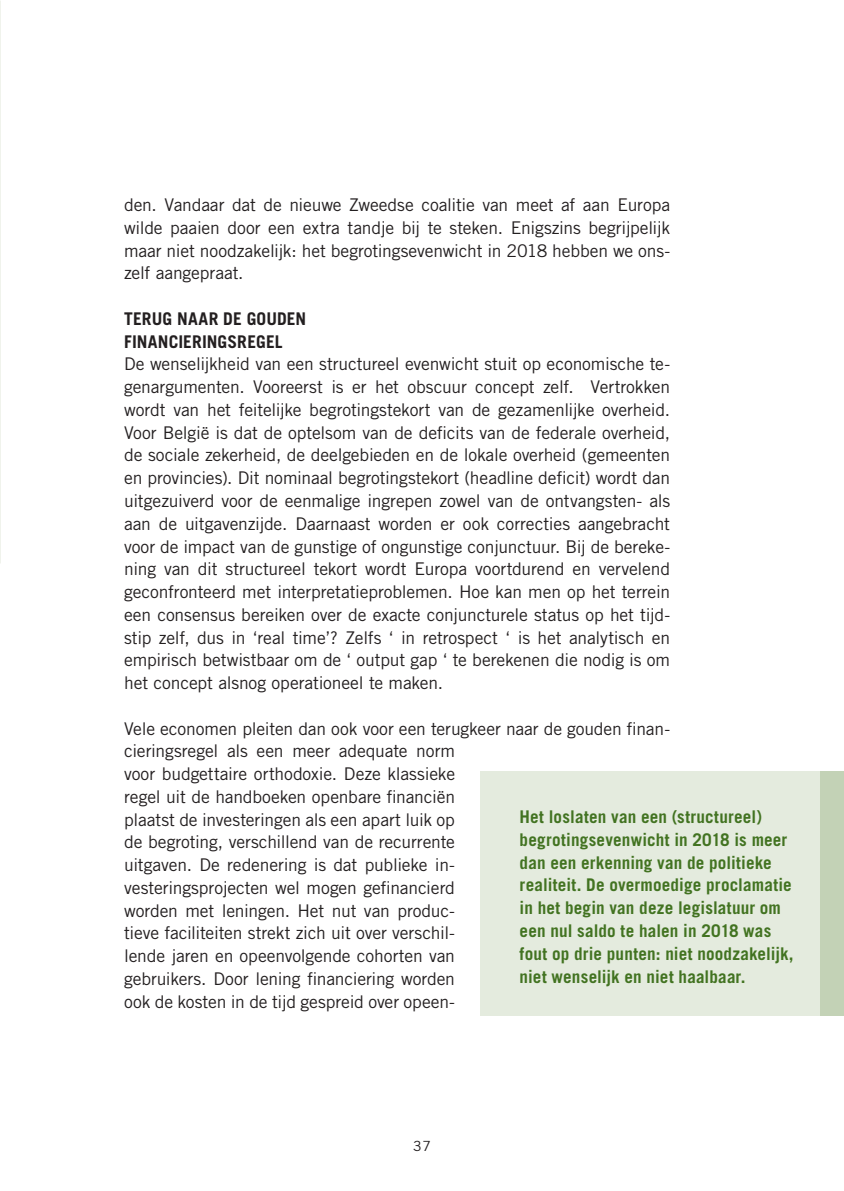
<style>
.page{position:relative;width:844px;height:1191px;background:#fff}
.page>*{position:absolute;margin:0;border:0;box-sizing:border-box;transform-origin:0 0}
.t1{font:17.5px/22.8px "Trade Gothic LT Std";letter-spacing:-.01em;color:#231f20;text-align:justify}
.t2{font:700 17.5px/22.8px "Trade Gothic LT Std";letter-spacing:.005em;color:#427321}
.t3{font:700 17.5px/22.8px "Trade Gothic LT Std";letter-spacing:.005em;color:#231f20}
.t4{font:14px "Trade Gothic LT Std";color:#231f20}
</style>
<div class="page">
<div style="left:819px;top:771px;width:24px;height:245px;background:#c3d2b6"></div>
<div style="left:480px;top:771px;width:339px;height:245px;background:#e4ebde"></div>
<p class="t1" style="left:124px;top:193px;width:547px">den. Vandaar dat de nieuwe Zweedse coalitie van meet af aan Europa wilde paaien door een extra tandje bij te steken. Enigszins begrijpelijk maar niet noodzakelijk: het begrotingsevenwicht in 2018 hebben we ons&shy;zelf aangepraat.</p>
<p class="t3" style="left:124px;top:307px;width:184px">Terug naar de gouden financieringsregel</p>
<p class="t1" style="left:124px;top:352px;width:547px">De wenselijkheid van een structureel evenwicht stuit op economische te&shy;genargumenten. Vooreerst is er het obscuur concept zelf. Vertrokken wordt van het feitelijke begrotingstekort van de gezamenlijke overheid.<br>Voor België is dat de optelsom van de deficits van de federale overheid, de sociale zekerheid, de deelgebieden en de lokale overheid (gemeenten en provincies). Dit nominaal begrotingstekort (headline deficit) wordt dan uitgezuiverd voor de eenmalige ingrepen zowel van de ontvangsten- als aan de uitgavenzijde. Daarnaast worden er ook correcties aangebracht voor de impact van de gunstige of ongunstige conjunctuur. Bij de bereke&shy;ning van dit structureel tekort wordt Europa voortdurend en vervelend geconfronteerd met interpretatieproblemen. Hoe kan men op het terrein een consensus bereiken over de exacte conjuncturele status op het tijd&shy;stip zelf, dus in ‘real time’? Zelfs ‘ in retrospect ‘ is het analytisch en empirisch betwistbaar om de ‘ output gap ‘ te berekenen die nodig is om het concept alsnog operationeel te maken.</p>
<p class="t1" style="left:124px;top:716px;width:547px;text-align:left">Vele economen pleiten dan ook voor een terugkeer naar de gouden finan&shy;cieringsregel als een meer adequate norm<br>voor budgettaire orthodoxie. Deze klassieke<br>regel uit de handboeken openbare financiën<br>plaatst de investeringen als een apart luik op<br>de begroting, verschillend van de recurrente<br>uitgaven. De redenering is dat publieke in-<br>vesteringsprojecten wel mogen gefinancierd<br>worden met leningen. Het nut van produc-<br>tieve faciliteiten strekt zich uit over verschil-<br>lende jaren en opeenvolgende cohorten van<br>gebruikers. Door lening financiering worden<br>ook de kosten in de tijd gespreid over opeen-</p>
<p class="t2" style="left:519px;top:805px;width:275px">Het loslaten van een (structureel) begrotingsevenwicht in 2018 is meer dan een erkenning van de politieke realiteit. De overmoedige proclamatie in het begin van deze legislatuur om een nul saldo te halen in 2018 was fout op drie punten: niet noodzakelijk, niet wenselijk en niet haalbaar.</p>
<p class="t4" style="left:413px;top:1138px;width:19px">37</p>
</div>
